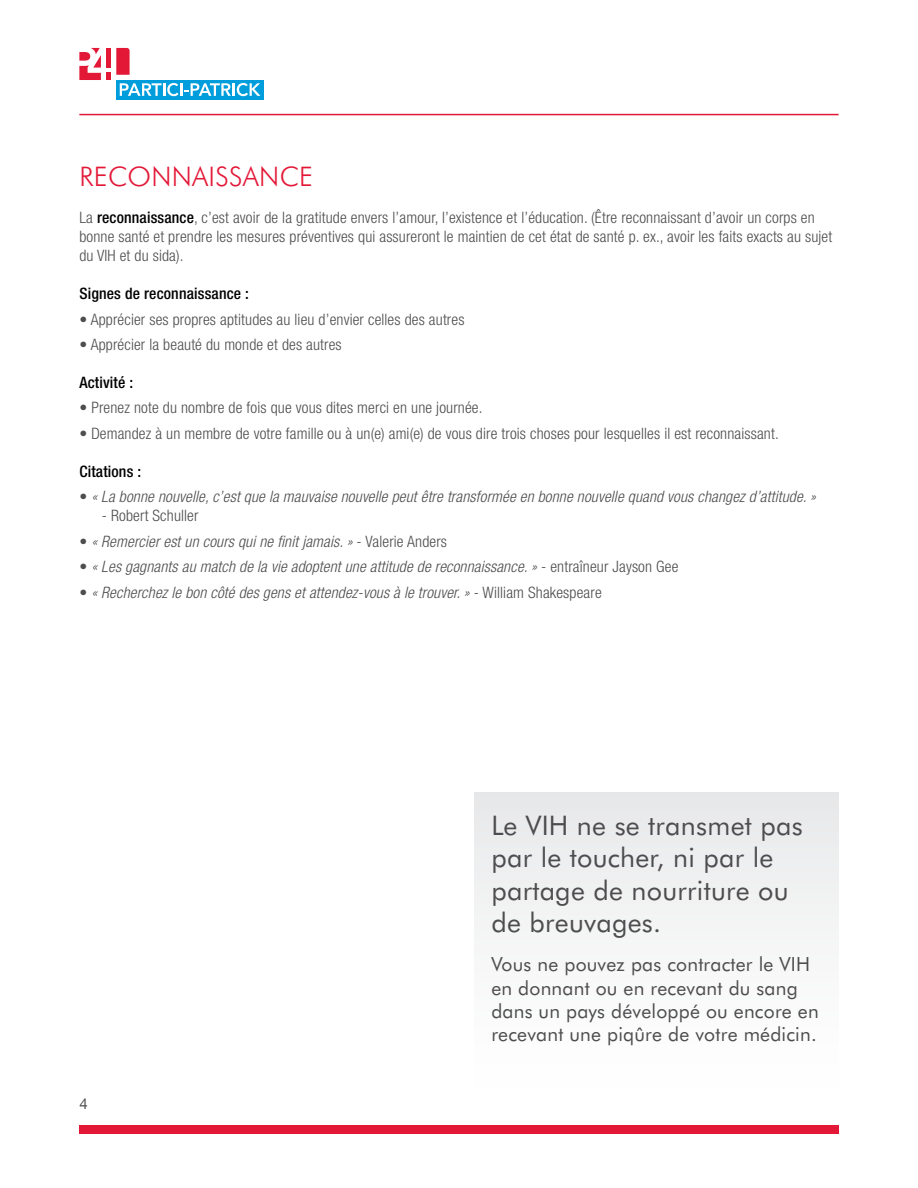
<style>
.page{position:relative;width:918px;height:1188px;background:#fff}
.page>*{position:absolute;margin:0;border:0;box-sizing:border-box;transform-origin:0 0}
.t1{font:27px/32.4px "Futura BT";letter-spacing:.01em;color:#4d4d4f}
.t2{font:300 27px "Futura BT";letter-spacing:.01em;color:#e31837}
.t3{font:19.5px/23.4px "Futura BT";letter-spacing:.01em;color:#4d4d4f}
.t4{font:300 condensed 15.75px/18.9px "Helvetica Neue";letter-spacing:.01em;color:#4d4d4f}
.t5{font:italic 300 condensed 15.75px "Helvetica Neue";letter-spacing:.01em;color:#4d4d4f}
.t6{font:500 condensed 15.75px "Helvetica Neue";letter-spacing:.01em;color:#000}
.t7{font:15px "Helvetica Neue";color:#4d4d4f}
.s1{font-weight:500;color:#000}
.s2{font-style:normal}
</style>
<div class="page">
<hr style="left:79px;top:114px;width:760px;height:1px;background:#e31837">
<div style="left:79px;top:1125px;width:760px;height:9px;background:#e31837"></div>
<div style="left:116px;top:80px;width:148px;height:19px;background:#009ddc"></div>
<svg style="left:79px;top:48px;width:181px;height:48px"></svg>
<div style="left:475px;top:793px;width:364px;height:322px;background:linear-gradient(to right,#f5f6f6,#f5f6f6)"></div>
<h1 class="t2" style="left:79px;top:160px;width:235px">RECONNAISSANCE</h1>
<p class="t4" style="left:79px;top:208px;width:754px">La <span class="s1">reconnaissance</span>, c’est avoir de la gratitude envers l’amour, l’existence et l’éducation. (Être reconnaissant d’avoir un corps en bonne santé et prendre les mesures préventives qui assureront le maintien de cet état de santé p. ex., avoir les faits exacts au sujet du VIH et du sida).</p>
<p class="t6" style="left:79px;top:284px;width:171px">Signes de reconnaissance :</p>
<p class="t4" style="left:79px;top:309px;width:387px">• Apprécier ses propres aptitudes au lieu d’envier celles des autres</p>
<p class="t4" style="left:79px;top:335px;width:264px">• Apprécier la beauté du monde et des autres</p>
<p class="t6" style="left:79px;top:373px;width:55px">Activité :</p>
<p class="t4" style="left:79px;top:398px;width:405px">• Prenez note du nombre de fois que vous dites merci en une journée.</p>
<p class="t4" style="left:79px;top:424px;width:701px">• Demandez à un membre de votre famille ou à un(e) ami(e) de vous dire trois choses pour lesquelles il est reconnaissant.</p>
<p class="t6" style="left:79px;top:462px;width:63px">Citations :</p>
<p class="t5" style="left:79px;top:488px;width:738px"><span class="s2">•</span> « La bonne nouvelle, c’est que la mauvaise nouvelle peut être transformée en bonne nouvelle quand vous changez d’attitude. »</p>
<p class="t4" style="left:102px;top:506px;width:98px">- Robert Schuller</p>
<p class="t5" style="left:79px;top:532px;width:369px"><span class="s2">•</span> « Remercier est un cours qui ne finit jamais. » <span class="s2">- Valerie Anders</span></p>
<p class="t5" style="left:79px;top:557px;width:601px"><span class="s2">•</span> « Les gagnants au match de la vie adoptent une attitude de reconnaissance. » <span class="s2">- entraîneur Jayson Gee</span></p>
<p class="t5" style="left:79px;top:583px;width:524px"><span class="s2">•</span> « Recherchez le bon côté des gens et attendez-vous à le trouver. » <span class="s2">- William Shakespeare</span></p>
<p class="t7" style="left:79px;top:1095px;width:10px">4</p>
<h1 class="t1" style="left:491px;top:809px;width:313px">Le VIH ne se transmet pas par le toucher, ni par le partage de nourriture ou de breuvages.</h1>
<p class="t3" style="left:491px;top:952px;width:329px">Vous ne pouvez pas contracter le VIH en donnant ou en recevant du sang dans un pays développé ou encore en recevant une piqûre de votre médicin.</p>
</div>
